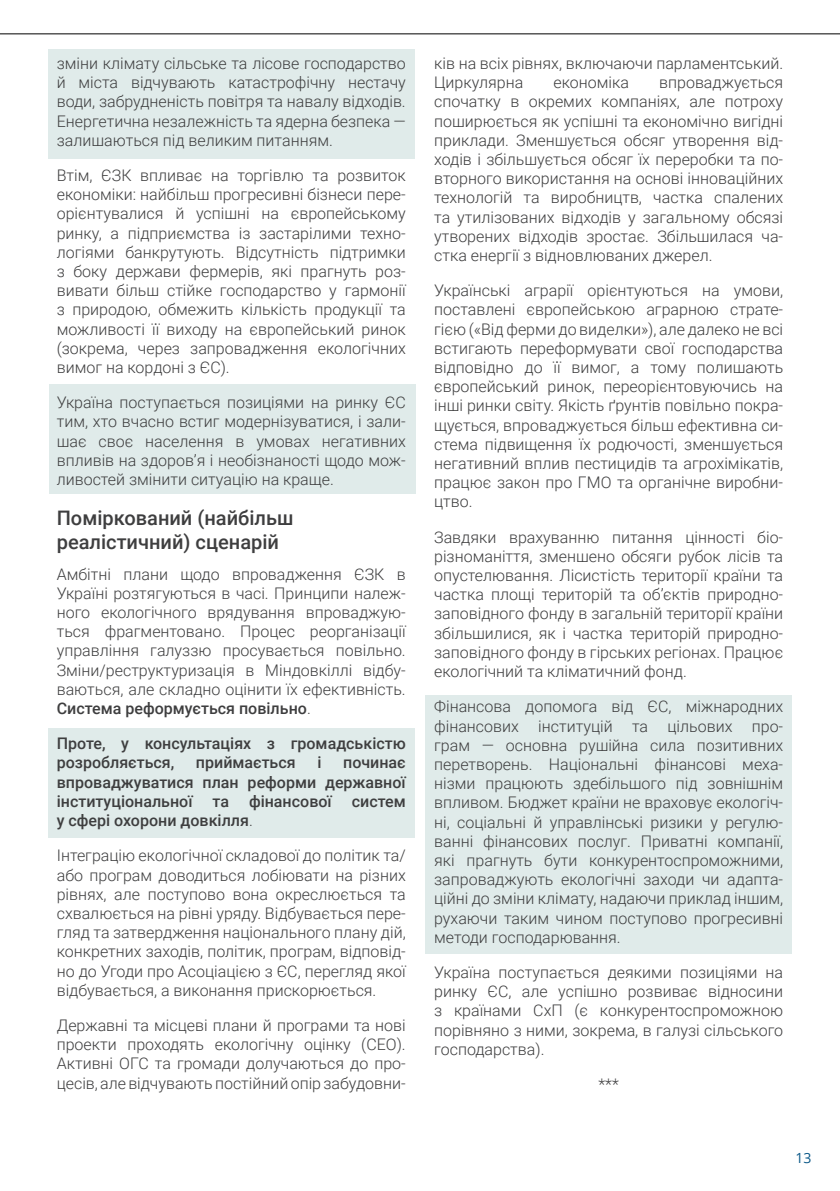
<style>
.page{position:relative;width:840px;height:1191px;background:#fff}
.page>*{position:absolute;margin:0;border:0;box-sizing:border-box;transform-origin:0 0}
.t1{font:500 20px/24px "Roboto";color:#3e3e3f}
.t2{font:300 16px/19.2px "Roboto";color:#3e3e3f;text-align:justify}
.t3{font:500 16px/19.2px "Roboto";color:#3e3e3f}
.t4{font:14px "Open Sans";color:#095787}
.s1{font-weight:500}
.s2{font-weight:300}
</style>
<div class="page">
<hr style="left:0;top:34px;width:839px;height:1px;background:#000001">
<div style="left:48px;top:50px;width:366px;height:109px;background:#e0ebea"></div>
<div style="left:425px;top:694px;width:366px;height:259px;background:#e0ebea"></div>
<div style="left:48px;top:728px;width:366px;height:109px;background:#e0ebea"></div>
<div style="left:50px;top:384px;width:365px;height:109px;background:#e0ebea"></div>
<p class="t2" style="left:57px;top:53px;width:350px">зміни клімату сільське та лісове господарство й міста відчувають катастрофічну нестачу води, забрудненість повітря та навалу відходів.<br>Енергетична незалежність та ядерна безпека — залишаються під великим питанням.</p>
<p class="t2" style="left:57px;top:165px;width:350px">Втім, ЄЗК впливає на торгівлю та розвиток економіки: найбільш прогресивні бізнеси пере&shy;орієнтувалися й успішні на європейському ринку, а підприємства із застарілими техно&shy;логіями банкрутують. Відсутність підтримки з боку держави фермерів, які прагнуть роз&shy;вивати більш стійке господарство у гармонії з природою, обмежить кількість продукції та можливості її виходу на європейський ринок (зокрема, через запровадження екологічних вимог на кордоні з ЄС).</p>
<p class="t2" style="left:57px;top:392px;width:350px">Україна поступається позиціями на ринку ЄС тим, хто вчасно встиг модернізуватися, і зали&shy;шає своє населення в умовах негативних впливів на здоров’я і необізнаності щодо мож&shy;ливостей змінити ситуацію на краще.</p>
<p class="t1" style="left:57px;top:505px;width:238px">Поміркований (найбільш реалістичний) сценарій</p>
<p class="t2" style="left:57px;top:564px;width:350px">Амбітні плани щодо впровадження ЄЗК в Україні розтягуються в часі. Принципи належ&shy;ного екологічного врядування впроваджую&shy;ться фрагментовано. Процес реорганізації управління галуззю просувається повільно.<br>Зміни/реструктуризація в Міндовкіллі відбу&shy;ваються, але складно оцінити їх ефективність.<br><span class="s1">Система реформується повільно</span>.</p>
<p class="t3" style="left:57px;top:733px;width:350px">Проте, у консультаціях з громадськістю розробляється,</p>
<p class="t3" style="left:196px;top:752px;width:101px">приймається</p>
<p class="t3" style="left:317px;top:752px;width:6px">і</p>
<p class="t3" style="left:57px;top:752px;width:350px;text-align:justify;text-indent:286px">починає впроваджуватися план реформи державної інституціональної та фінансової систем у сфері охорони довкілля<span class="s2">.</span></p>
<p class="t2" style="left:57px;top:845px;width:350px">Інтеграцію екологічної складової до політик та/ або програм доводиться лобіювати на різних рівнях, але поступово вона окреслюється та схвалюється на рівні уряду. Відбувається пере&shy;гляд та затвердження національного плану дій, конкретних заходів, політик, програм, відповід&shy;но до Угоди про Асоціацією з ЄС, перегляд якої відбувається, а виконання прискорюється.</p>
<p class="t2" style="left:57px;top:1015px;width:350px">Державні та місцеві плани й програми та нові проекти проходять екологічну оцінку (СЕО).<br>Активні ОГС та громади долучаються до про&shy;цесів, але відчувають постійний опір забудовни-</p>
<p class="t2" style="left:434px;top:53px;width:350px">ків на всіх рівнях, включаючи парламентський.<br>Циркулярна</p>
<p class="t2" style="left:553px;top:72px;width:77px">економіка</p>
<p class="t2" style="left:434px;top:72px;width:350px;text-indent:225px">впроваджується спочатку в окремих компаніях, але потроху поширюється як успішні та економічно вигідні приклади. Зменшується обсяг утворення від&shy;ходів і збільшується обсяг їх переробки та по&shy;вторного використання на основі інноваційних технологій та виробництв, частка спалених та утилізованих відходів у загальному обсязі утворених відходів зростає. Збільшилася ча&shy;стка енергії з відновлюваних джерел.</p>
<p class="t2" style="left:434px;top:280px;width:350px">Українські аграрії орієнтуються на умови, поставлені європейською аграрною страте&shy;гією («Від ферми до виделки»), але далеко не всі встигають переформувати свої господарства відповідно до її вимог, а тому полишають європейський ринок, переорієнтовуючись на інші ринки світу. Якість ґрунтів повільно покра&shy;щується, впроваджується більш ефективна си&shy;стема підвищення їх родючості, зменшується негативний вплив пестицидів та агрохімікатів, працює закон про ГМО та органічне виробни&shy;цтво.</p>
<p class="t2" style="left:434px;top:527px;width:350px">Завдяки врахуванню питання цінності біо&shy;різноманіття, зменшено обсяги рубок лісів та опустелювання. Лісистість території країни та частка площі територій та об’єктів природно&shy;заповідного фонду в загальній території країни збільшилися, як і частка територій природно&shy;заповідного фонду в гірських регіонах. Працює екологічний та кліматичний фонд.</p>
<p class="t2" style="left:434px;top:696px;width:350px">Фінансова допомога від ЄС, міжнародних фінансових інституцій та цільових про&shy;грам — основна рушійна сила позитивних перетворень. Національні фінансові меха&shy;нізми працюють здебільшого під зовнішнім впливом. Бюджет країни не враховує екологіч&shy;ні, соціальні й управлінські ризики у регулю&shy;ванні фінансових послуг. Приватні компанії, які прагнуть бути конкурентоспроможними, запроваджують екологічні заходи чи адапта&shy;ційні до зміни клімату, надаючи приклад іншим, рухаючи таким чином поступово прогресивні методи господарювання.</p>
<p class="t2" style="left:434px;top:962px;width:350px">Україна поступається деякими позиціями на ринку ЄС, але успішно розвиває відносини з країнами СхП (є конкурентоспроможною порівняно з ними, зокрема, в галузі сільського господарства).</p>
<p class="t2" style="left:598px;top:1074px;width:22px">***</p>
<p class="t4" style="left:795px;top:1148px;width:18px">13</p>
</div>
